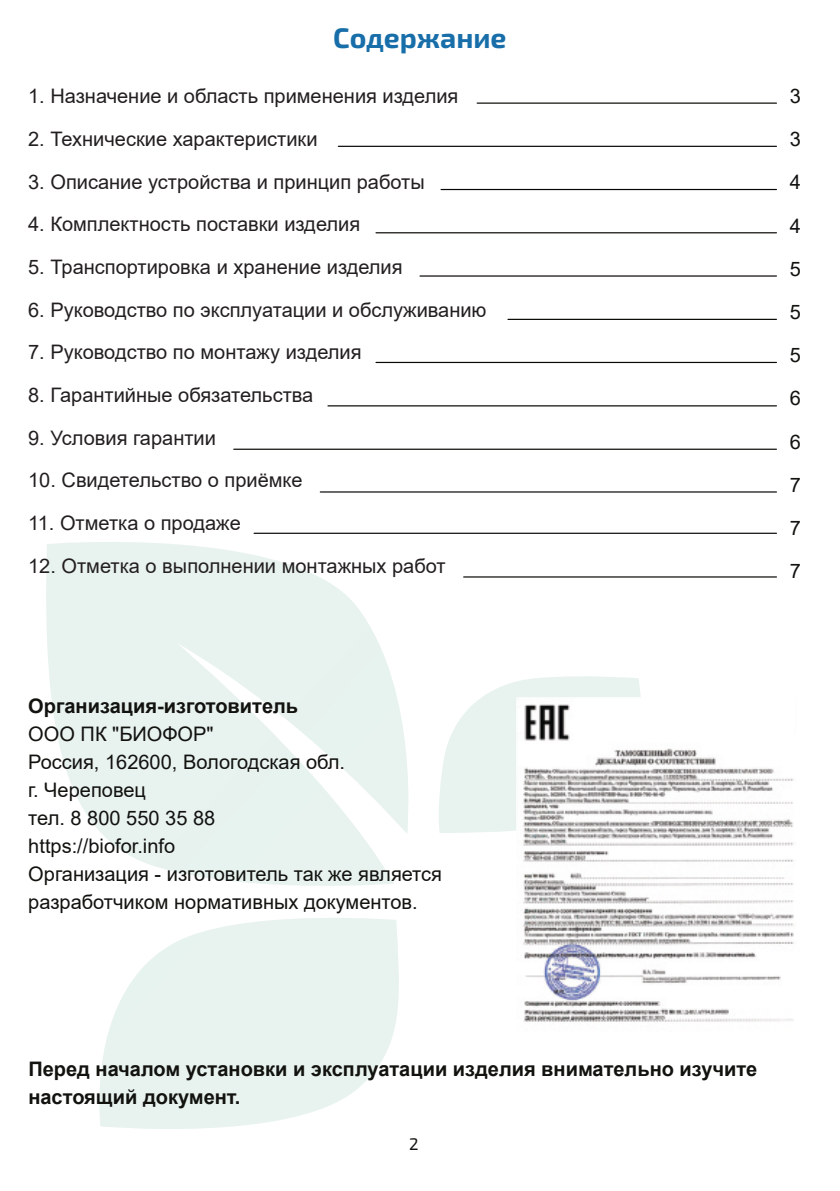
<style>
.page{position:relative;width:840px;height:1191px;background:#fff}
.page>*{position:absolute;margin:0;border:0;box-sizing:border-box;transform-origin:0 0}
.t1{font:700 28.4px "Exo 2.0";color:#176ea9}
.t2{font:20px "Arial";color:#231f20}
.t3{font:20px/43.2px "Arial";color:#12120f;text-align:justify}
.t4{font:700 20px/28px "Arial";color:#12120f}
.t5{font:16.8px "Exo 2.0";color:#12120f}
</style>
<div class="page">
<svg style="left:46px;top:532px;width:363px;height:354px"></svg>
<svg style="left:439px;top:676px;width:202px;height:157px"></svg>
<svg style="left:99px;top:918px;width:300px;height:211px"></svg>
<hr style="left:328px;top:405px;width:448px;height:1px;background:#080704">
<hr style="left:234px;top:448px;width:542px;height:2px;background:#080704">
<hr style="left:320px;top:491px;width:456px;height:1px;background:#080704">
<hr style="left:254px;top:532px;width:522px;height:2px;background:#080704">
<hr style="left:463px;top:576px;width:313px;height:1px;background:#080704">
<hr style="left:507px;top:319px;width:269px;height:1px;background:#080704">
<hr style="left:338px;top:146px;width:438px;height:1px;background:#080704">
<hr style="left:477px;top:102px;width:299px;height:2px;background:#080704">
<hr style="left:441px;top:189px;width:335px;height:1px;background:#080704">
<hr style="left:376px;top:232px;width:400px;height:1px;background:#080704">
<hr style="left:420px;top:275px;width:356px;height:2px;background:#080704">
<hr style="left:376px;top:362px;width:400px;height:1px;background:#080704">
<img style="left:516px;top:698px;width:278px;height:324px">
<h1 class="t1" style="left:333px;top:28px;width:175px">Содержание</h1>
<p class="t2" style="left:28px;top:89px;width:431px">1. Назначение и область применения изделия</p>
<p class="t2" style="left:28px;top:131px;width:291px">2. Технические характеристики</p>
<p class="t2" style="left:28px;top:174px;width:398px">3. Описание устройства и принцип работы</p>
<p class="t2" style="left:28px;top:217px;width:333px">4. Комплектность поставки изделия</p>
<p class="t2" style="left:28px;top:259px;width:376px">5. Транспортировка и хранение изделия</p>
<p class="t2" style="left:28px;top:302px;width:459px">6. Руководство по эксплуатации и обслуживанию</p>
<p class="t2" style="left:28px;top:344px;width:335px">7. Руководство по монтажу изделия</p>
<p class="t2" style="left:28px;top:387px;width:286px">8. Гарантийные обязательства</p>
<p class="t2" style="left:28px;top:430px;width:189px">9. Условия гарантии</p>
<p class="t2" style="left:28px;top:472px;width:276px">10. Свидетельство о приёмке</p>
<p class="t2" style="left:28px;top:515px;width:214px">11. Отметка о продаже</p>
<p class="t2" style="left:28px;top:558px;width:419px">12. Отметка о выполнении монтажных работ</p>
<p class="t4" style="left:28px;top:694px;width:271px">Организация-изготовитель</p>
<p class="t3" style="left:28px;top:722px;width:415px;line-height:28px;text-align:left">ООО ПК "БИОФОР"<br>Россия, 162600, Вологодская обл.<br>г. Череповец<br>тел. 8 800 550 35 88<br>https://biofor.info<br>Организация - изготовитель так же является разработчиком нормативных документов.</p>
<p class="t3" style="left:789px;top:76px;width:13px">3<br>3<br>4<br>4<br>5<br>5<br>5<br>6<br>6<br>7<br>7<br>7</p>
<p class="t4" style="left:28px;top:1057px;width:730px">Перед началом установки и эксплуатации изделия внимательно изучите настоящий документ.</p>
<p class="t5" style="left:409px;top:1138px;width:11px">2</p>
</div>
